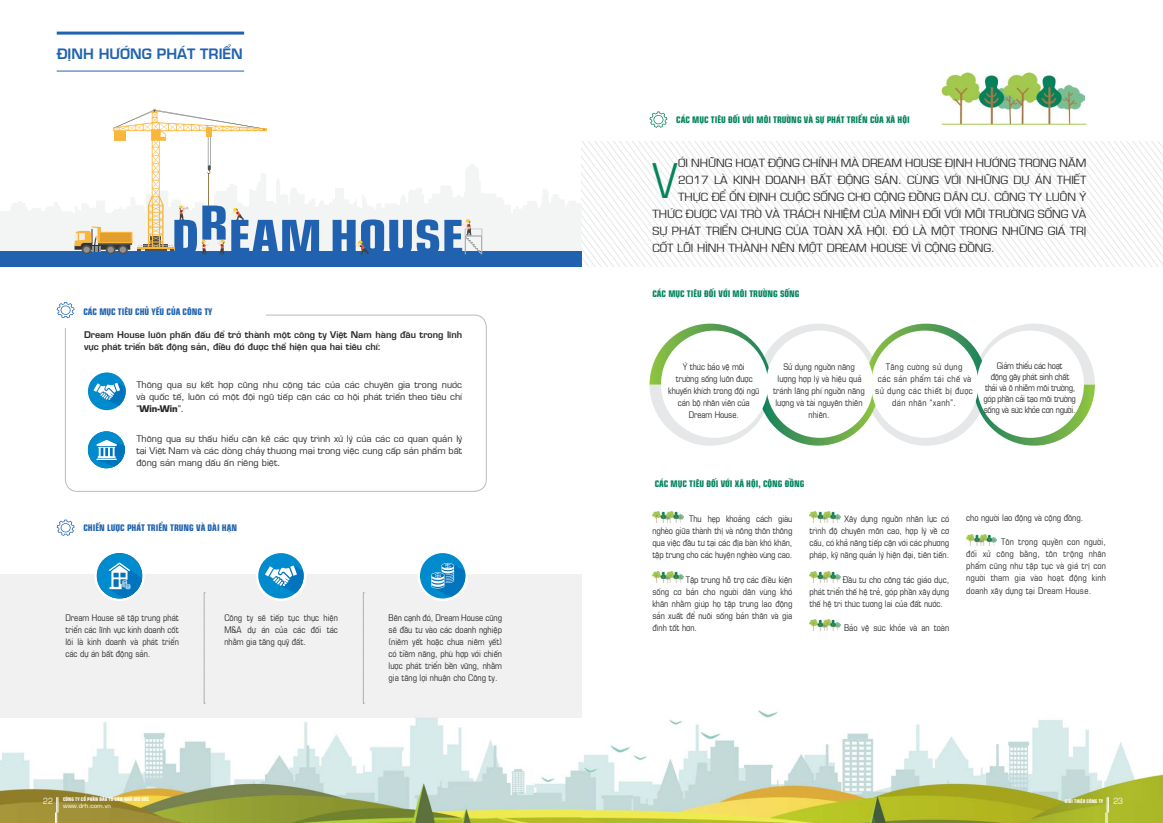
<style>
.page{position:relative;width:1163px;height:823px;background:#fff}
.page>*{position:absolute;margin:0;border:0;box-sizing:border-box;transform-origin:0 0}
.t1{font:47.4px "SFU Eurostile Condensed";color:#04835c}
.t2{font:14px "SFU Eurostile Demi";color:#2062af}
.t3{font:11px "SFU Eurostile";color:#292829}
.t4{font:9px/12px "SFU Eurostile Condensed";color:#292829;text-align:justify}
.t5{font:9px/12px "SFU Eurostile";color:#292829;text-align:justify}
.t6{font:9px/12px "SFU Eurostile Demi";color:#292829}
.t7{font:700 condensed 9px "SFU Eurostile";color:#04835c}
.t8{font:9px/11px "SFU Eurostile Condensed";letter-spacing:-.03em;color:#292829;text-align:center}
.t9{font:9px/12px "SFU Eurostile Condensed";letter-spacing:.04em;color:#292829;text-align:center}
.t10{font:700 condensed 9px "SFU Eurostile";color:#2062af}
.t11{font:8.5px "SFU Eurostile Condensed";color:#fff}
.t12{font:6px "SFU Eurostile";color:#fff}
.t13{font:700 condensed 5px "SFU Eurostile";color:#fff}
.s1{font-weight:700}
</style>
<div class="page">
<img style="left:0;top:566px;width:1162px;height:256px">
<svg style="left:581px;top:141px;width:581px;height:125px"></svg>
<div style="left:0;top:574px;width:581px;height:143px;background:#f1f1f2"></div>
<svg style="left:0;top:164px;width:581px;height:87px;fill:#f3f4f4"></svg>
<div style="left:0;top:251px;width:581px;height:16px;background:#2062af"></div>
<svg style="left:74px;top:109px;width:245px;height:145px"></svg>
<svg style="left:332px;top:219px;width:150px;height:35px"></svg>
<svg style="left:57px;top:302px;width:17px;height:16px"></svg>
<svg style="left:649px;top:111px;width:18px;height:17px"></svg>
<svg style="left:65px;top:314px;width:421px;height:177px"></svg>
<svg style="left:57px;top:519px;width:17px;height:16px"></svg>
<div style="left:256px;top:550px;width:50px;height:50px;border:3px solid #fff;border-radius:50%"></div>
<div style="left:417px;top:550px;width:51px;height:50px;border:3px solid #fff;border-radius:50%"></div>
<div style="left:94px;top:550px;width:51px;height:50px;border:3px solid #fff;border-radius:50%"></div>
<svg style="left:204px;top:592px;width:1px;height:111px"></svg>
<svg style="left:363px;top:592px;width:1px;height:111px"></svg>
<div style="left:88px;top:372px;width:38px;height:38px;background:#008bcf;border-radius:50%"></div>
<svg style="left:93px;top:382px;width:33px;height:23px"></svg>
<div style="left:258px;top:552px;width:45px;height:46px;background:#008bcf;border-radius:50%"></div>
<svg style="left:265px;top:565px;width:38px;height:28px"></svg>
<div style="left:88px;top:431px;width:37px;height:37px;background:#008bcf;border-radius:50%"></div>
<svg style="left:96px;top:439px;width:29px;height:27px"></svg>
<div style="left:420px;top:552px;width:45px;height:46px;background:#008bcf;border-radius:50%"></div>
<svg style="left:431px;top:562px;width:34px;height:34px"></svg>
<div style="left:97px;top:552px;width:45px;height:46px;background:#008bcf;border-radius:50%"></div>
<svg style="left:109px;top:562px;width:33px;height:36px"></svg>
<img style="left:941px;top:72px;width:143px;height:52px">
<hr style="left:941px;top:124px;width:145px;height:1px;background:#a2c94e">
<svg style="left:649px;top:323px;width:445px;height:122px"></svg>
<div style="left:976px;top:330px;width:107px;height:107px;background:#fff;border-radius:50%"></div>
<div style="left:871px;top:330px;width:107px;height:107px;background:#fff;border-radius:50%"></div>
<div style="left:766px;top:330px;width:107px;height:107px;background:#fff;border-radius:50%"></div>
<div style="left:661px;top:330px;width:107px;height:107px;background:#fff;border-radius:50%"></div>
<img style="left:652px;top:511px;width:31px;height:11px">
<img style="left:652px;top:571px;width:31px;height:11px">
<img style="left:809px;top:511px;width:31px;height:11px">
<img style="left:809px;top:571px;width:31px;height:11px">
<img style="left:809px;top:619px;width:31px;height:11px">
<img style="left:966px;top:534px;width:30px;height:11px">
<hr style="left:57px;top:32px;width:187px;height:3px;background:#2062af">
<hr style="left:57px;top:71px;width:187px;height:1px;background:#2062af">
<svg style="left:55px;top:796px;width:4px;height:26px"></svg>
<svg style="left:1105px;top:796px;width:3px;height:26px"></svg>
<h2 class="t2" style="left:57px;top:43px;width:187px">ĐỊNH HƯỚNG PHÁT TRIỂN</h2>
<p class="t10" style="left:83px;top:304px;width:130px">CÁC MỤC TIÊU CHỦ YẾU CỦA CÔNG TY</p>
<p class="t6" style="left:84px;top:328px;width:379px">Dream House luôn phấn đấu để trở thành một công ty Việt Nam hàng đầu trong lĩnh vực phát triển bất động sản, điều đó được thể hiện qua hai tiêu chí:</p>
<p class="t5" style="left:136px;top:377px;width:327px">Thông qua sự kết hợp cũng như cộng tác của các chuyên gia trong nước và quốc tế, luôn có một đội ngũ tiếp cận các cơ hội phát triển theo tiêu chí “<span class="s1">Win-Win</span>”.</p>
<p class="t5" style="left:136px;top:432px;width:327px">Thông qua sự thấu hiểu cặn kẽ các quy trình xử lý của các cơ quan quản lý tại Việt Nam và các dòng chảy thương mại trong việc cung cấp sản phẩm bất động sản mang dấu ấn riêng biệt.</p>
<p class="t10" style="left:83px;top:520px;width:155px">CHIẾN LƯỢC PHÁT TRIỂN TRUNG VÀ DÀI HẠN</p>
<p class="t4" style="left:65px;top:610px;width:115px">Dream House sẽ tập trung phát triển các lĩnh vực kinh doanh cốt lõi là kinh doanh và phát triển các dự án bất động sản.</p>
<p class="t4" style="left:224px;top:610px;width:115px">Công ty sẽ tiếp tục thực hiện M&amp;A dự án của các đối tác nhằm gia tăng quỹ đất.</p>
<p class="t4" style="left:388px;top:610px;width:115px">Bên cạnh đó, Dream House cũng sẽ đầu tư vào các doanh nghiệp (niêm yết hoặc chưa niêm yết) có tiềm năng, phù hợp với chiến lược phát triển bền vững, nhằm gia tăng lợi nhuận cho Công ty.</p>
<p class="t7" style="left:676px;top:112px;width:235px">CÁC MỤC TIÊU ĐỐI VỚI MÔI TRƯỜNG VÀ SỰ PHÁT TRIỂN CỦA XÃ HỘI</p>
<p class="t3" style="left:678px;top:154px;width:409px">ỚI NHỮNG HOẠT ĐỘNG CHÍNH MÀ DREAM HOUSE ĐỊNH HƯỚNG TRONG NĂM</p>
<p class="t3" style="left:678px;top:171px;width:409px">2017 LÀ KINH DOANH BẤT ĐỘNG SẢN. CÙNG VỚI NHỮNG DỰ ÁN THIẾT</p>
<p class="t3" style="left:678px;top:188px;width:409px">THỰC ĐỂ ỔN ĐỊNH CUỘC SỐNG CHO CỘNG ĐỒNG DÂN CƯ. CÔNG TY LUÔN Ý</p>
<p class="t3" style="left:652px;top:205px;width:435px">THỨC ĐƯỢC VAI TRÒ VÀ TRÁCH NHIỆM CỦA MÌNH ĐỐI VỚI MÔI TRƯỜNG SỐNG VÀ</p>
<p class="t3" style="left:652px;top:222px;width:435px">SỰ PHÁT TRIỂN CHUNG CỦA TOÀN XÃ HỘI. ĐÓ LÀ MỘT TRONG NHỮNG GIÁ TRỊ</p>
<p class="t3" style="left:652px;top:239px;width:344px">CỐT LÕI HÌNH THÀNH NÊN MỘT DREAM HOUSE VÌ CỘNG ĐỒNG.</p>
<h1 class="t1" style="left:651px;top:144px;width:28px">V</h1>
<p class="t7" style="left:652px;top:287px;width:149px">CÁC MỤC TIÊU ĐỐI VỚI MÔI TRƯỜNG SỐNG</p>
<p class="t4" style="left:668px;top:359px;width:93px;text-align:center">Ý thức bảo vệ môi<br>trường sống luôn được khuyến khích trong đội ngũ cán bộ nhân viên của<br>Dream House.</p>
<p class="t4" style="left:773px;top:359px;width:93px;text-align:center">Sử dụng nguồn năng lượng hợp lý và hiệu quả tránh lãng phí nguồn năng lượng và tài nguyên thiên nhiên.</p>
<p class="t9" style="left:875px;top:359px;width:99px">Tăng cường sử dụng<br>các sản phẩm tái chế và sử dụng các thiết bị được dán nhãn “xanh”.</p>
<p class="t8" style="left:983px;top:359px;width:94px">Giảm thiểu các hoạt<br>động gây phát sinh chất thải và ô nhiễm môi trường, góp phần cải tạo môi trường sống và sức khỏe con người.</p>
<p class="t7" style="left:654px;top:476px;width:151px">CÁC MỤC TIÊU ĐỐI VỚI XÃ HỘI, CỘNG ĐỒNG</p>
<p class="t4" style="left:652px;top:512px;width:141px;text-indent:37px">Thu hẹp khoảng cách giàu nghèo giữa thành thị và nông thôn thông qua việc đầu tư tại các địa bàn khó khăn, tập trung cho các huyện nghèo vùng cao.</p>
<p class="t4" style="left:652px;top:572px;width:141px;text-indent:33px">Tập trung hỗ trợ các điều kiện sống cơ bản cho người dân vùng khó khăn nhằm giúp họ tập trung lao động sản xuất để nuôi sống bản thân và gia đình tốt hơn.</p>
<p class="t4" style="left:809px;top:512px;width:141px;text-indent:35px">Xây dựng nguồn nhân lực có trình độ chuyên môn cao, hợp lý về cơ cấu, có khả năng tiếp cận với các phương pháp, kỹ năng quản lý hiện đại, tiên tiến.</p>
<p class="t4" style="left:809px;top:572px;width:141px;text-indent:33px">Đầu tư cho công tác giáo dục, phát triển thế hệ trẻ, góp phần xây dựng thế hệ tri thức tương lai của đất nước.</p>
<p class="t4" style="left:844px;top:620px;width:107px">Bảo vệ sức khỏe và an toàn</p>
<p class="t4" style="left:966px;top:511px;width:119px">cho người lao động và cộng đồng.</p>
<p class="t4" style="left:966px;top:535px;width:141px;text-indent:35px">Tôn trọng quyền con người, đối xử công bằng, tôn trộng nhân phẩm cũng như tập tục và giá trị con người tham gia vào hoạt động kinh doanh xây dựng tại Dream House.</p>
<p class="t13" style="left:63px;top:794px;width:88px">CÔNG TY CỔ PHẦN ĐẦU TƯ CĂN NHÀ MƠ ƯỚC</p>
<p class="t12" style="left:63px;top:800px;width:49px">www.drh.com.vn</p>
<p class="t11" style="left:43px;top:794px;width:11px">22</p>
<p class="t11" style="left:1113px;top:794px;width:11px">23</p>
<p class="t13" style="left:1064px;top:796px;width:40px">GIỚI THIỆU CÔNG TY</p>
</div>
